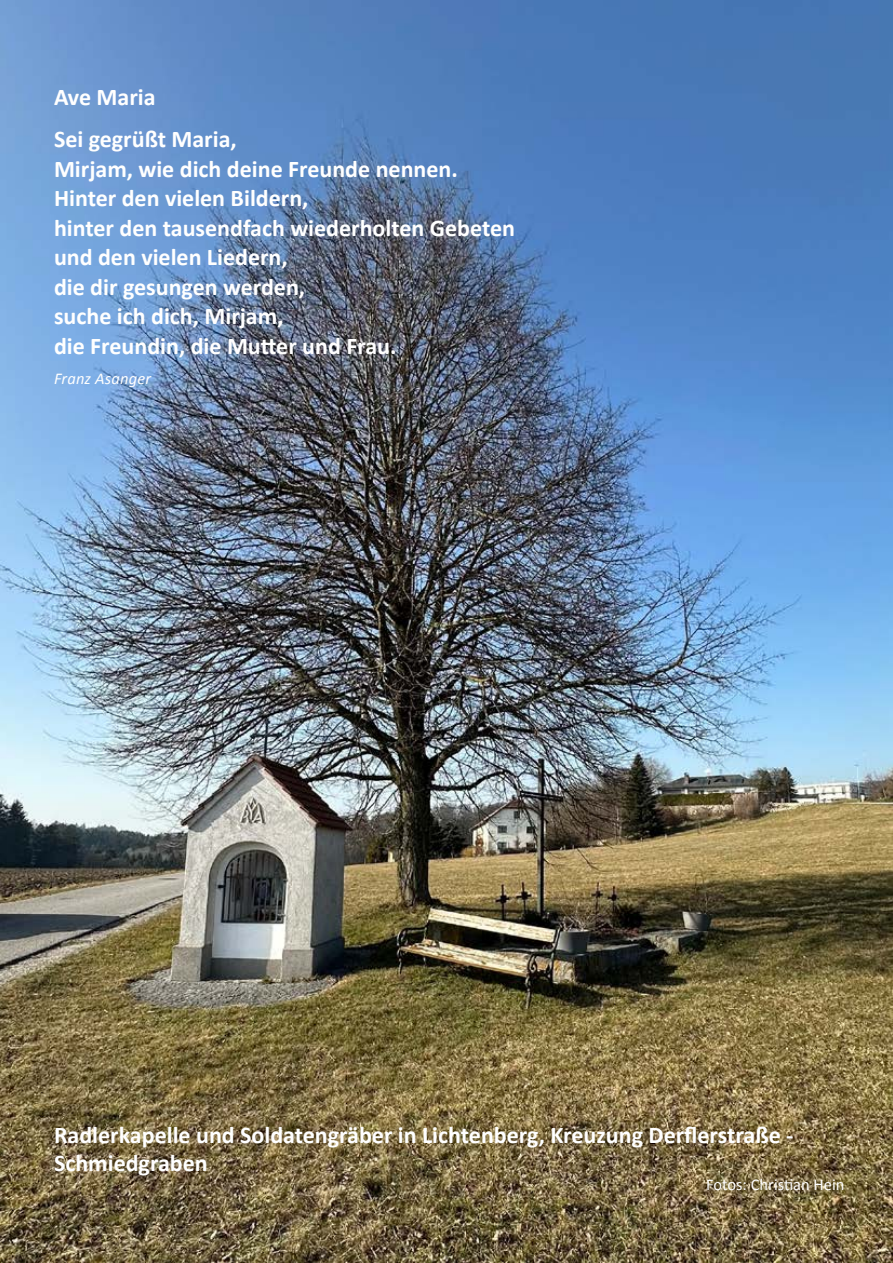
<style>
.page{position:relative;width:893px;height:1263px;background:#fff}
.page>*{position:absolute;margin:0;border:0;box-sizing:border-box;transform-origin:0 0}
.t1{font:700 24px/29.5px "Calibri";color:#fff}
.t2{font:16.5px "Calibri";color:#fff}
.t3{font:italic 16.5px "Calibri";letter-spacing:.01em;color:#fff}
</style>
<div class="page">
<img style="left:0;top:0;width:893px;height:1263px">
<p class="t1" style="left:54px;top:76px;width:184px;line-height:42.3px">Ave Maria<br>Sei gegrüßt Maria,</p>
<p class="t1" style="left:54px;top:154px;width:462px">Mirjam, wie dich deine Freunde nennen.<br>Hinter den vielen Bildern,<br>hinter den tausendfach wiederholten Gebeten und den vielen Liedern,<br>die dir gesungen werden,<br>suche ich dich, Mirjam,<br>die Freundin, die Mutter und Frau.</p>
<p class="t3" style="left:54px;top:367px;width:99px">Franz Asanger</p>
<p class="t1" style="left:54px;top:1121px;width:741px;line-height:27.8px">Radlerkapelle und Soldatengräber in Lichtenberg, Kreuzung Derflerstraße -<br>Schmiedgraben</p>
<p class="t2" style="left:706px;top:1174px;width:140px">Fotos: Christian Hein</p>
</div>
